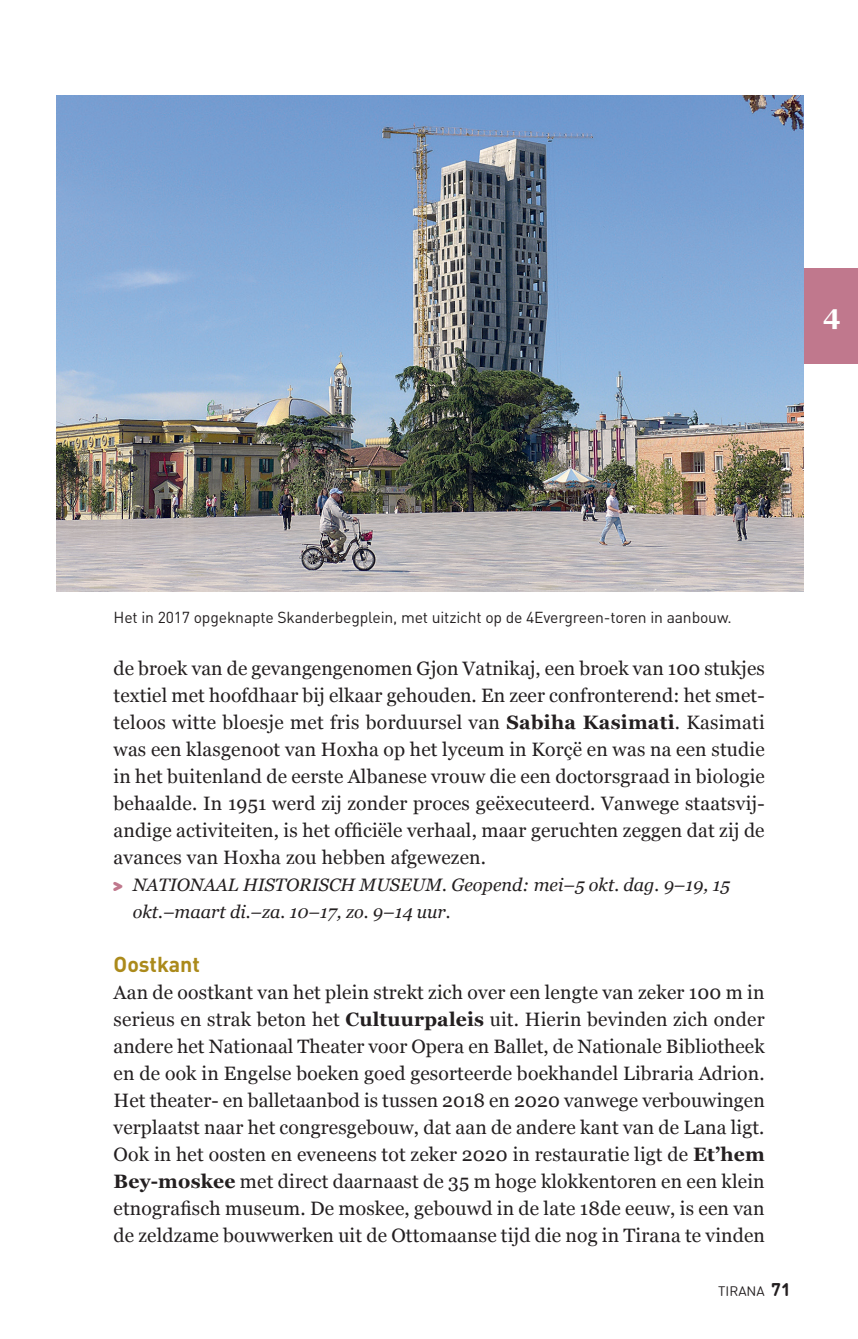
<style>
.page{position:relative;width:858px;height:1339px;background:#fff}
.page>*{position:absolute;margin:0;border:0;box-sizing:border-box;transform-origin:0 0}
.t1{font:700 27px "Georgia";color:#fff}
.t2{font:700 21.38px "DIN Pro";color:#ab8a1b}
.t3{font:19.35px/27px "Georgia";letter-spacing:.01em;color:#231f20;text-align:justify}
.t4{font:italic 18px/27px "Georgia";color:#231f20}
.t5{font:700 18px "DIN Round Offc";color:#231f20}
.t6{font:15.75px "DIN Pro";letter-spacing:-.01em;color:#231f20}
.t7{font:13.5px "DIN Round Offc";color:#231f20}
.s1{font-weight:700}
.s2{font-family:"Dominicus";font-style:normal;color:#c0788d}
</style>
<div class="page">
<div style="left:802px;top:268px;width:55px;height:96px;background:#c0788d"></div>
<img style="left:56px;top:96px;width:746px;height:495px">
<h1 class="t1" style="left:822px;top:299px;width:19px">4</h1>
<p class="t6" style="left:113px;top:604px;width:619px">Het in 2017 opgeknapte Skanderbegplein, met uitzicht op de 4Evergreen-toren in aanbouw.</p>
<p class="t3" style="left:113px;top:655px;width:652px">de broek van de gevangengenomen Gjon Vatnikaj, een broek van 100 stukjes textiel met hoofdhaar bij elkaar gehouden. En zeer confronterend: het smet&shy;teloos witte bloesje met fris borduursel van <span class="s1">Sabiha Kasimati</span>. Kasimati was een klasgenoot van Hoxha op het lyceum in Korçë en was na een studie in het buitenland de eerste Albanese vrouw die een doctorsgraad in biologie behaalde. In 1951 werd zij zonder proces geëxecuteerd. Vanwege staatsvij&shy;andige activiteiten, is het officiële verhaal, maar geruchten zeggen dat zij de avances van Hoxha zou hebben afgewezen.</p>
<p class="t4" style="left:133px;top:871px;width:598px;text-indent:-19px"><span class="s2">&gt;</span> NATIONAAL HISTORISCH MUSEUM. Geopend: mei–5 okt. dag. 9–19, 15 okt.–maart di.–za. 10–17, zo. 9–14 uur.</p>
<p class="t2" style="left:113px;top:947px;width:88px">Oostkant</p>
<p class="t3" style="left:113px;top:979px;width:652px">Aan de oostkant van het plein strekt zich over een lengte van zeker 100 m in serieus en strak beton het <span class="s1">Cultuurpaleis</span> uit. Hierin bevinden zich onder andere het Nationaal Theater voor Opera en Ballet, de Nationale Bibliotheek en de ook in Engelse boeken goed gesorteerde boekhandel Libraria Adrion.<br>Het theater- en balletaanbod is tussen 2018 en 2020 vanwege verbouwingen verplaatst naar het congresgebouw, dat aan de andere kant van de Lana ligt.<br>Ook in het oosten en eveneens tot zeker 2020 in restauratie ligt de <span class="s1">Et’hem Bey-moskee</span> met direct daarnaast de 35 m hoge klokkentoren en een klein etnografisch museum. De moskee, gebouwd in de late 18de eeuw, is een van de zeldzame bouwwerken uit de Ottomaanse tijd die nog in Tirana te vinden</p>
<p class="t5" style="left:770px;top:1278px;width:21px">71</p>
<p class="t7" style="left:718px;top:1283px;width:48px">TIRANA</p>
</div>
